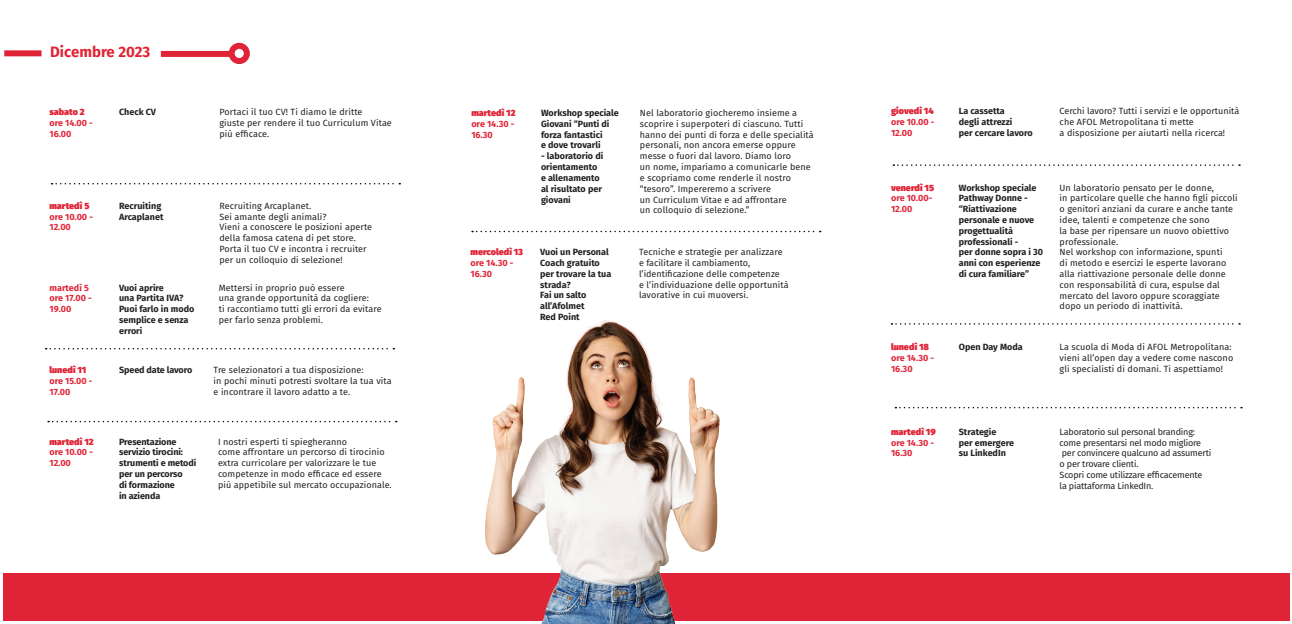
<style>
.page{position:relative;width:1292px;height:624px;background:#fff}
.page>*{position:absolute;margin:0;border:0;box-sizing:border-box;transform-origin:0 0}
.t1{font:700 15px "Fira Sans";color:#e02437}
.t2{font:9px/10.8px "Fira Sans";letter-spacing:.01em;color:#231f20}
.t3{font:700 9px/10.8px "Fira Sans";color:#231f20}
.t4{font:9px/10.8px "Fira Sans";letter-spacing:-.02em;color:#231f20}
.t5{font:700 9px/10.8px "Fira Sans";color:#e02437}
.t6{font:900 9px "Fira Sans";color:#e02437}
</style>
<div class="page">
<div style="left:161px;top:51px;width:69px;height:6px;background:#e02437"></div>
<div style="left:4px;top:50px;width:38px;height:6px;background:#e02437"></div>
<div style="left:228px;top:43px;width:22px;height:21px;border:6px solid #e02437;border-radius:50%"></div>
<svg style="left:52px;top:183px;width:348px;height:1px"></svg>
<svg style="left:472px;top:231px;width:348px;height:1px"></svg>
<svg style="left:893px;top:164px;width:346px;height:2px"></svg>
<svg style="left:891px;top:323px;width:348px;height:1px"></svg>
<div style="left:3px;top:573px;width:1285px;height:48px;background:#e02437"></div>
<img style="left:349px;top:320px;width:371px;height:304px">
<svg style="left:46px;top:348px;width:348px;height:1px"></svg>
<svg style="left:895px;top:407px;width:346px;height:1px"></svg>
<svg style="left:48px;top:421px;width:349px;height:1px"></svg>
<h1 class="t1" style="left:50px;top:39px;width:102px">Dicembre 2023</h1>
<p class="t6" style="left:49px;top:103px;width:37px">sabato 2</p>
<p class="t5" style="left:49px;top:117px;width:45px">ore 14.00 -<br>16.00</p>
<p class="t3" style="left:119px;top:106px;width:38px">Check CV</p>
<p class="t2" style="left:219px;top:106px;width:174px">Portaci il tuo CV! Ti diamo le dritte<br>giuste per rendere il tuo Curriculum Vitae più efficace.</p>
<p class="t6" style="left:49px;top:197px;width:42px">martedì 5</p>
<p class="t5" style="left:49px;top:210px;width:45px">ore 10.00 -<br>12.00</p>
<p class="t5" style="left:49px;top:281px;width:44px">martedì 5 ore 17.00 -<br>19.00</p>
<p class="t3" style="left:119px;top:200px;width:46px">Recruiting<br>Arcaplanet</p>
<p class="t3" style="left:119px;top:281px;width:77px">Vuoi aprire<br>una Partita IVA?<br>Puoi farlo in modo semplice e senza errori</p>
<p class="t2" style="left:219px;top:200px;width:154px">Recruiting Arcaplanet.<br>Sei amante degli animali?<br>Vieni a conoscere le posizioni aperte della famosa catena di pet store.<br>Porta il tuo CV e incontra i recruiter per un colloquio di selezione!</p>
<p class="t2" style="left:219px;top:282px;width:164px">Mettersi in proprio può essere<br>una grande opportunità da cogliere:<br>ti raccontiamo tutti gli errori da evitare per farlo senza problemi.</p>
<p class="t6" style="left:49px;top:361px;width:38px">lunedì 11</p>
<p class="t5" style="left:49px;top:375px;width:45px">ore 15.00 -<br>17.00</p>
<p class="t3" style="left:119px;top:364px;width:75px">Speed date lavoro</p>
<p class="t2" style="left:213px;top:364px;width:180px">Tre selezionatori a tua disposizione:<br>in pochi minuti potresti svoltare la tua vita e incontrare il lavoro adatto a te.</p>
<p class="t6" style="left:49px;top:433px;width:46px">martedì 12</p>
<p class="t5" style="left:49px;top:446px;width:45px">ore 10.00 -<br>12.00</p>
<p class="t3" style="left:119px;top:435px;width:79px">Presentazione servizio tirocini: strumenti e metodi per un percorso<br>di formazione<br>in azienda</p>
<p class="t2" style="left:218px;top:436px;width:175px">I nostri esperti ti spiegheranno<br>come affrontare un percorso di tirocinio extra curricolare per valorizzare le tue competenze in modo efficace ed essere più appetibile sul mercato occupazionale.</p>
<p class="t6" style="left:471px;top:105px;width:46px">martedì 12</p>
<p class="t5" style="left:471px;top:118px;width:45px">ore 14.30 -<br>16.30</p>
<p class="t3" style="left:541px;top:107px;width:79px">Workshop speciale<br>Giovani “Punti di forza fantastici<br>e dove trovarli</p>
<p class="t3" style="left:541px;top:150px;width:64px">- laboratorio di orientamento e allenamento al risultato per giovani</p>
<p class="t6" style="left:470px;top:244px;width:54px">mercoledì 13</p>
<p class="t5" style="left:470px;top:257px;width:45px">ore 14.30 -<br>16.30</p>
<p class="t3" style="left:540px;top:246px;width:73px">Vuoi un Personal<br>Coach gratuito per trovare la tua strada?<br>Fai un salto all’Afolmet<br>Red Point</p>
<p class="t2" style="left:640px;top:107px;width:175px">Nel laboratorio giocheremo insieme a scoprire i superpoteri di ciascuno. Tutti hanno dei punti di forza e delle specialità personali, non ancora emerse oppure messe o fuori dal lavoro. Diamo loro<br>un nome, impariamo a comunicarle bene e scopriamo come renderle il nostro “tesoro”. Impereremo a scrivere<br>un Curriculum Vitae e ad affrontare<br>un colloquio di selezione.”</p>
<p class="t2" style="left:639px;top:246px;width:151px">Tecniche e strategie per analizzare e facilitare il cambiamento, l’identificazione delle competenze<br>e l’individuazione delle opportunità lavorative in cui muoversi.</p>
<p class="t6" style="left:891px;top:103px;width:44px">giovedì 14</p>
<p class="t5" style="left:891px;top:116px;width:45px">ore 10.00 -<br>12.00</p>
<p class="t3" style="left:958px;top:105px;width:75px">La cassetta<br>degli attrezzi<br>per cercare lavoro</p>
<p class="t2" style="left:1059px;top:105px;width:181px">Cerchi lavoro? Tutti i servizi e le opportunità che AFOL Metropolitana ti mette<br>a disposizione per aiutarti nella ricerca!</p>
<p class="t6" style="left:891px;top:179px;width:45px">venerdì 15</p>
<p class="t5" style="left:891px;top:192px;width:43px">ore 10.00-<br>12.00</p>
<p class="t6" style="left:891px;top:338px;width:40px">lunedì 18</p>
<p class="t5" style="left:891px;top:352px;width:45px">ore 14.30 -<br>16.30</p>
<p class="t3" style="left:958px;top:181px;width:86px">Workshop speciale<br>Pathway Donne - “Riattivazione personale e nuove progettualità professionali -<br>per donne sopra i 30 anni con esperienze di cura familiare”</p>
<p class="t2" style="left:1059px;top:182px;width:180px">Un laboratorio pensato per le donne,<br>in particolare quelle che hanno figli piccoli o genitori anziani da curare e anche tante idee, talenti e competenze che sono<br>la base per ripensare un nuovo obiettivo professionale.<br>Nel workshop con informazione, spunti<br>di metodo e esercizi le esperte lavorano alla riattivazione personale delle donne con responsabilità di cura, espulse dal mercato del lavoro oppure scoraggiate dopo un periodo di inattività.</p>
<p class="t3" style="left:958px;top:341px;width:65px">Open Day Moda</p>
<p class="t2" style="left:1059px;top:341px;width:175px">La scuola di Moda di AFOL Metropolitana: vieni all’open day a vedere come nascono gli specialisti di domani. Ti aspettiamo!</p>
<p class="t6" style="left:891px;top:423px;width:46px">martedì 19</p>
<p class="t5" style="left:891px;top:436px;width:45px">ore 14.30 -<br>16.30</p>
<p class="t3" style="left:958px;top:425px;width:57px">Strategie<br>per emergere su LinkedIn</p>
<p class="t4" style="left:1059px;top:426px;width:153px">Laboratorio sul personal branding: come presentarsi nel modo migliore per convincere qualcuno ad assumerti o per trovare clienti.<br>Scopri come utilizzare efficacemente la piattaforma LinkedIn.</p>
</div>
